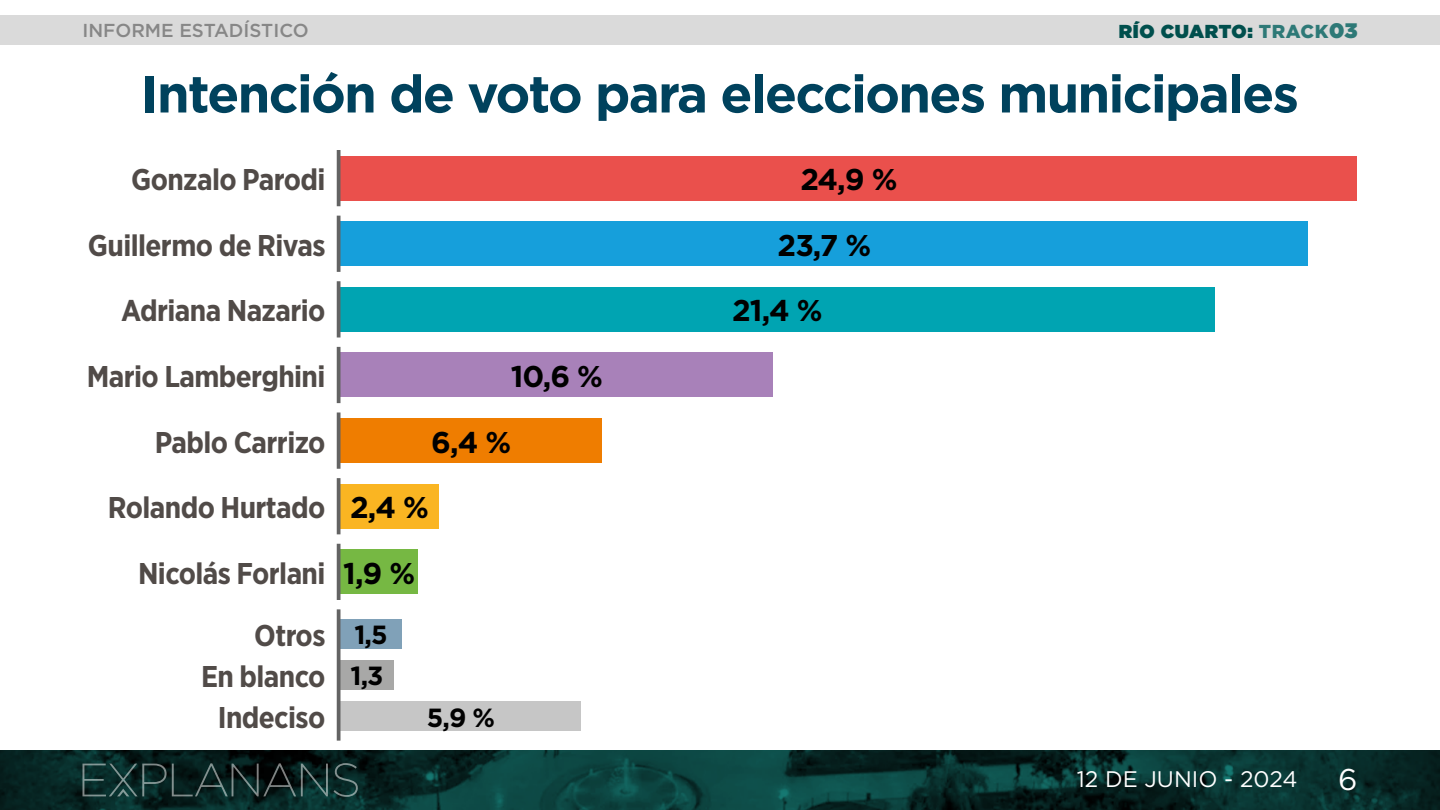
<style>
.page{position:relative;width:1440px;height:810px;background:#fff}
.page>*{position:absolute;margin:0;border:0;box-sizing:border-box;transform-origin:0 0}
.t1{font:700 52.5px "Gotham";letter-spacing:-.035em;color:#00425d}
.t2{font:700 30px/41.2px "Gotham Narrow";letter-spacing:-.02em;color:#514b48;text-align:right}
.t3{font:700 30px/65.6px "Gotham";letter-spacing:-.035em;color:#000}
.t4{font:30px "Gotham";color:#fff}
.t5{font:700 26.25px/41.2px "Gotham";color:#000}
.t6{font:22.5px "Gotham";color:#fff}
.t7{font:500 18.75px "Gotham";color:#878787}
.t8{font:900 18.75px "Gotham";letter-spacing:.035em;color:#004f4d}
.s1{color:#2e7977}
.s2{font-size:21px;color:#2e7977}
</style>
<div class="page">
<img style="left:0;top:750px;width:1440px;height:60px">
<svg style="left:82px;top:763px;width:276px;height:34px;background:#193230"></svg>
<div style="left:0;top:15px;width:1440px;height:30px;background:#dadada"></div>
<div style="left:340px;top:156px;width:1018px;height:45px;background:#ea504c"></div>
<div style="left:340px;top:287px;width:875px;height:45px;background:#00a4b2"></div>
<div style="left:340px;top:221px;width:968px;height:45px;background:#169fdb"></div>
<div style="left:340px;top:352px;width:433px;height:46px;background:#a881b9"></div>
<div style="left:340px;top:418px;width:262px;height:45px;background:#ef7d00"></div>
<div style="left:340px;top:619px;width:62px;height:30px;background:#80a1b8"></div>
<div style="left:340px;top:660px;width:54px;height:30px;background:#a8a8a7"></div>
<div style="left:340px;top:549px;width:78px;height:45px;background:#76b843"></div>
<div style="left:340px;top:484px;width:99px;height:45px;background:#fab522"></div>
<div style="left:340px;top:701px;width:241px;height:30px;background:#c6c6c6"></div>
<hr style="left:337px;top:150px;width:3px;height:56px;background:#636363">
<hr style="left:337px;top:216px;width:3px;height:56px;background:#636363">
<hr style="left:337px;top:281px;width:3px;height:57px;background:#636363">
<hr style="left:337px;top:412px;width:3px;height:57px;background:#636363">
<hr style="left:337px;top:347px;width:3px;height:56px;background:#636363">
<hr style="left:337px;top:544px;width:3px;height:56px;background:#636363">
<hr style="left:337px;top:478px;width:3px;height:56px;background:#636363">
<hr style="left:337px;top:609px;width:3px;height:132px;background:#636363">
<p class="t7" style="left:83px;top:19px;width:228px">INFORME ESTADÍSTICO</p>
<p class="t8" style="left:1119px;top:18px;width:240px">RÍO CUARTO: <span class="s1">TRACK</span><span class="s2">03</span></p>
<h1 class="t1" style="left:141px;top:59px;width:1159px">Intención de voto para elecciones municipales</h1>
<p class="t2" style="left:131px;top:159px;width:196px">Gonzalo Parodi</p>
<p class="t3" style="left:800px;top:147px;width:99px">24,9 %</p>
<p class="t2" style="left:88px;top:224px;width:239px">Guillermo de Rivas</p>
<p class="t3" style="left:778px;top:212px;width:95px">23,7 %</p>
<p class="t2" style="left:121px;top:290px;width:206px">Adriana Nazario</p>
<p class="t3" style="left:732px;top:278px;width:92px">21,4 %</p>
<p class="t2" style="left:87px;top:343px;width:240px;line-height:65.6px">Mario Lamberghini<br>Pablo Carrizo</p>
<p class="t3" style="left:431px;top:343px;width:173px;text-indent:80px">10,6 %<br>6,4 %</p>
<p class="t2" style="left:108px;top:487px;width:219px">Rolando Hurtado</p>
<p class="t3" style="left:350px;top:475px;width:80px">2,4 %</p>
<p class="t2" style="left:138px;top:552px;width:189px">Nicolás Forlani</p>
<p class="t3" style="left:343px;top:540px;width:73px">1,9 %</p>
<p class="t2" style="left:201px;top:614px;width:126px">Otros<br>En blanco<br>Indeciso</p>
<p class="t5" style="left:350px;top:614px;width:39px">1,5<br>1,3</p>
<p class="t5" style="left:427px;top:697px;width:70px">5,9 %</p>
<p class="t6" style="left:1077px;top:765px;width:222px">12 DE JUNIO - 2024</p>
<p class="t4" style="left:1338px;top:760px;width:21px">6</p>
</div>
